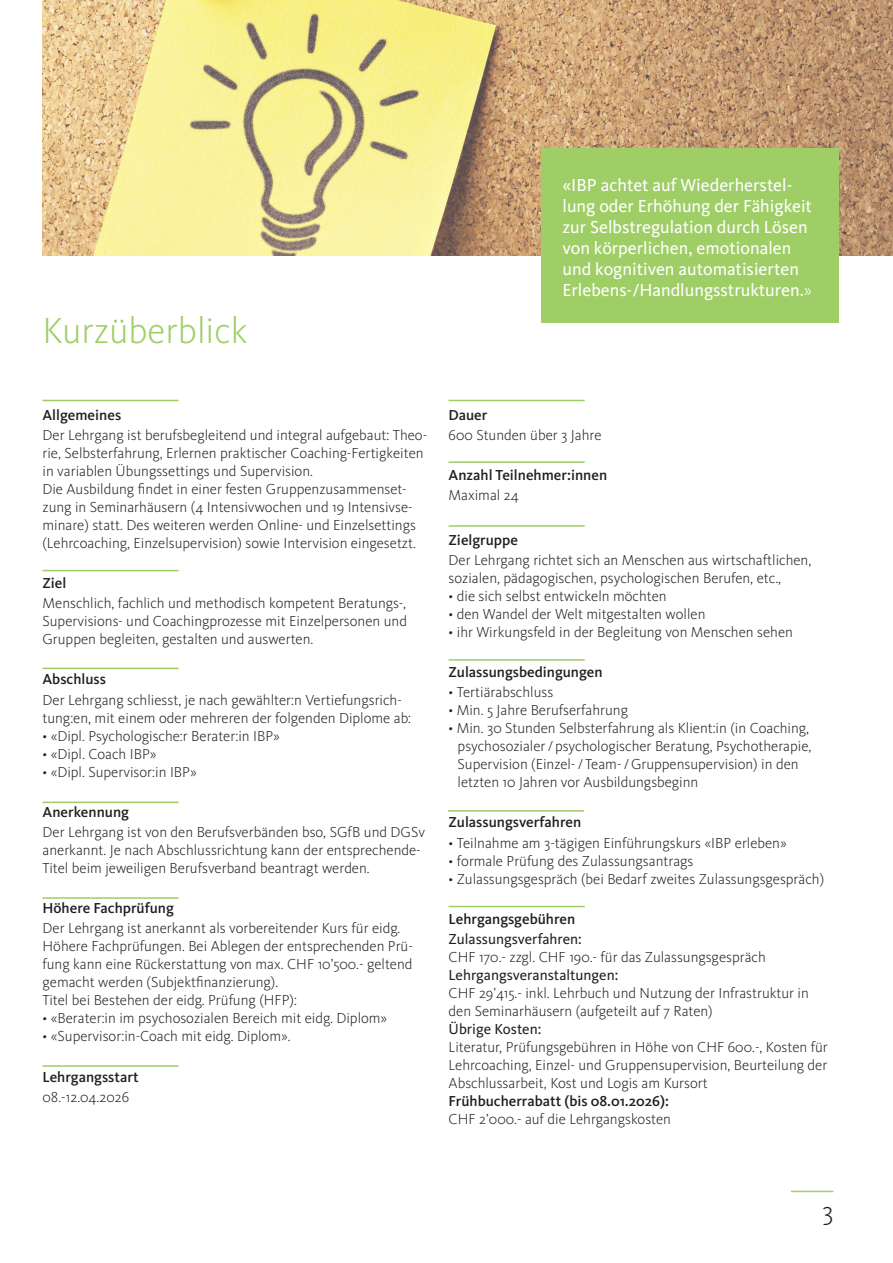
<style>
.page{position:relative;width:893px;height:1263px;background:#fff}
.page>*{position:absolute;margin:0;border:0;box-sizing:border-box;transform-origin:0 0}
.t1{font:300 37.5px "Kievit OT";color:#9fce66}
.t2{font:300 27px "Kievit OT";color:#231f20}
.t3{font:18px/21px "Kievit OT";color:#fff}
.t4{font:300 15px/18px "Kievit OT";color:#231f20}
.t5{font:500 15px "Kievit OT";color:#231f20}
.t6{font:15px "Kievit OT";color:#231f20}
.s1{font-weight:300}
</style>
<div class="page">
<img style="left:43px;top:0;width:850px;height:255px">
<hr style="left:43px;top:400px;width:136px;height:1px;background:#9fce66">
<hr style="left:43px;top:570px;width:136px;height:1px;background:#9fce66">
<hr style="left:43px;top:668px;width:136px;height:1px;background:#9fce66">
<hr style="left:43px;top:801px;width:136px;height:2px;background:#9fce66">
<hr style="left:449px;top:906px;width:136px;height:1px;background:#9fce66">
<hr style="left:43px;top:1065px;width:136px;height:2px;background:#9fce66">
<hr style="left:449px;top:525px;width:136px;height:2px;background:#9fce66">
<hr style="left:449px;top:400px;width:136px;height:1px;background:#9fce66">
<hr style="left:449px;top:461px;width:136px;height:2px;background:#9fce66">
<hr style="left:449px;top:659px;width:136px;height:2px;background:#9fce66">
<hr style="left:791px;top:1191px;width:42px;height:1px;background:#9fce66">
<hr style="left:43px;top:897px;width:136px;height:2px;background:#9fce66">
<hr style="left:448px;top:810px;width:136px;height:2px;background:#9fce66">
<div style="left:541px;top:148px;width:298px;height:175px;background:#9fce66"></div>
<h1 class="t1" style="left:43px;top:310px;width:207px">Kurzüberblick</h1>
<p class="t3" style="left:562px;top:175px;width:251px">«IBP achtet auf Wiederherstel&shy;lung oder Erhöhung der Fähigkeit zur Selbstregulation durch Lösen von körperlichen, emotionalen und kognitiven automatisierten Erlebens-/Handlungsstrukturen.<span class="s1">»</span></p>
<p class="t5" style="left:43px;top:406px;width:80px">Allgemeines</p>
<p class="t4" style="left:43px;top:426px;width:386px">Der Lehrgang ist berufsbegleitend und integral aufgebaut: Theo&shy;rie, Selbsterfahrung, Erlernen praktischer Coaching-Fertigkeiten in variablen Übungssettings und Supervision.<br>Die Ausbildung findet in einer festen Gruppenzusammenset&shy;zung in Seminarhäusern (4 Intensivwochen und 19 Intensivse&shy;minare) statt. Des weiteren werden Online- und Einzelsettings (Lehrcoaching, Einzelsupervision) sowie Intervision eingesetzt.</p>
<p class="t5" style="left:43px;top:574px;width:25px">Ziel</p>
<p class="t4" style="left:43px;top:594px;width:366px;text-align:justify">Menschlich, fachlich und methodisch kompetent Beratungs-, Supervisions- und Coachingprozesse mit Einzelpersonen und Gruppen begleiten, gestalten und auswerten.</p>
<p class="t5" style="left:43px;top:671px;width:65px">Abschluss</p>
<p class="t4" style="left:43px;top:691px;width:370px">Der Lehrgang schliesst, je nach gewählter:n Vertiefungsrich&shy;tung:en, mit einem oder mehreren der folgenden Diplome ab:</p>
<p class="t4" style="left:43px;top:727px;width:239px">• «Dipl. Psychologische:r Berater:in IBP»</p>
<p class="t4" style="left:43px;top:745px;width:116px">• «Dipl. Coach IBP»</p>
<p class="t4" style="left:43px;top:763px;width:156px">• «Dipl. Supervisor:in IBP»</p>
<p class="t5" style="left:43px;top:803px;width:88px">Anerkennung</p>
<p class="t4" style="left:43px;top:823px;width:384px">Der Lehrgang ist von den Berufsverbänden bso, SGfB und DGSv anerkannt. Je nach Abschlussrichtung kann der entsprechende-<br>Titel beim jeweiligen Berufsverband beantragt werden.</p>
<p class="t5" style="left:43px;top:899px;width:133px">Höhere Fachprüfung</p>
<p class="t4" style="left:43px;top:920px;width:372px">Der Lehrgang ist anerkannt als vorbereitender Kurs für eidg.<br>Höhere Fachprüfungen. Bei Ablegen der entsprechenden Prü&shy;fung kann eine Rückerstattung von max. CHF 10’500.- geltend gemacht werden (Subjektfinanzierung).<br>Titel bei Bestehen der eidg. Prüfung (HFP):</p>
<p class="t4" style="left:43px;top:1010px;width:346px">• «Berater:in im psychosozialen Bereich mit eidg. Diplom»</p>
<p class="t4" style="left:43px;top:1028px;width:250px">• «Supervisor:in-Coach mit eidg. Diplom».</p>
<p class="t5" style="left:43px;top:1068px;width:98px">Lehrgangsstart</p>
<p class="t4" style="left:43px;top:1088px;width:88px">08.-12.04.2026</p>
<p class="t5" style="left:449px;top:406px;width:40px">Dauer</p>
<p class="t4" style="left:449px;top:426px;width:154px">600 Stunden über 3 Jahre</p>
<p class="t5" style="left:449px;top:466px;width:160px">Anzahl Teilnehmer:innen</p>
<p class="t4" style="left:449px;top:486px;width:72px">Maximal 24</p>
<p class="t5" style="left:449px;top:531px;width:71px">Zielgruppe</p>
<p class="t4" style="left:449px;top:551px;width:364px">Der Lehrgang richtet sich an Menschen aus wirtschaftlichen, sozialen, pädagogischen, psychologischen Berufen, etc.,</p>
<p class="t4" style="left:449px;top:587px;width:220px">• die sich selbst entwickeln möchten</p>
<p class="t4" style="left:449px;top:605px;width:258px">• den Wandel der Welt mitgestalten wollen</p>
<p class="t4" style="left:449px;top:623px;width:346px">• ihr Wirkungsfeld in der Begleitung von Menschen sehen</p>
<p class="t5" style="left:449px;top:663px;width:156px">Zulassungsbedingungen</p>
<p class="t4" style="left:449px;top:683px;width:106px">• Tertiärabschluss</p>
<p class="t4" style="left:449px;top:701px;width:181px">• Min. 5 Jahre Berufserfahrung</p>
<p class="t4" style="left:458px;top:719px;width:355px;text-indent:-9px">• Min. 30 Stunden Selbsterfahrung als Klient:in (in Coaching, psychosozialer/psychologischer Beratung, Psychotherapie, Supervision (Einzel-/ Team-/Gruppensupervision) in den letzten 10 Jahren vor Ausbildungsbeginn</p>
<p class="t5" style="left:449px;top:814px;width:134px">Zulassungsverfahren</p>
<p class="t4" style="left:449px;top:834px;width:340px">• Teilnahme am 3-tägigen Einführungskurs «IBP erleben»</p>
<p class="t4" style="left:449px;top:852px;width:246px">• formale Prüfung des Zulassungsantrags</p>
<p class="t4" style="left:449px;top:870px;width:377px">• Zulassungsgespräch (bei Bedarf zweites Zulassungsgespräch)</p>
<p class="t5" style="left:449px;top:910px;width:128px">Lehrgangsgebühren</p>
<p class="t6" style="left:449px;top:930px;width:135px">Zulassungsverfahren:</p>
<p class="t4" style="left:449px;top:948px;width:319px">CHF 170.- zzgl. CHF 190.- für das Zulassungsgespräch</p>
<p class="t6" style="left:449px;top:966px;width:171px">Lehrgangsveranstaltungen:</p>
<p class="t4" style="left:449px;top:984px;width:362px">CHF 29’415.- inkl. Lehrbuch und Nutzung der Infrastruktur in den Seminarhäusern (aufgeteilt auf 7 Raten)</p>
<p class="t6" style="left:449px;top:1020px;width:94px">Übrige Kosten:</p>
<p class="t4" style="left:449px;top:1038px;width:381px;text-align:justify">Literatur, Prüfungsgebühren in Höhe von CHF 600.-, Kosten für Lehrcoaching, Einzel- und Gruppensupervision, Beurteilung der Abschlussarbeit, Kost und Logis am Kursort</p>
<p class="t5" style="left:449px;top:1092px;width:222px">Frühbucherrabatt (bis 08.01.2026):</p>
<p class="t4" style="left:449px;top:1110px;width:224px">CHF 2’000.- auf die Lehrgangskosten</p>
<h2 class="t2" style="left:822px;top:1196px;width:13px">3</h2>
</div>
